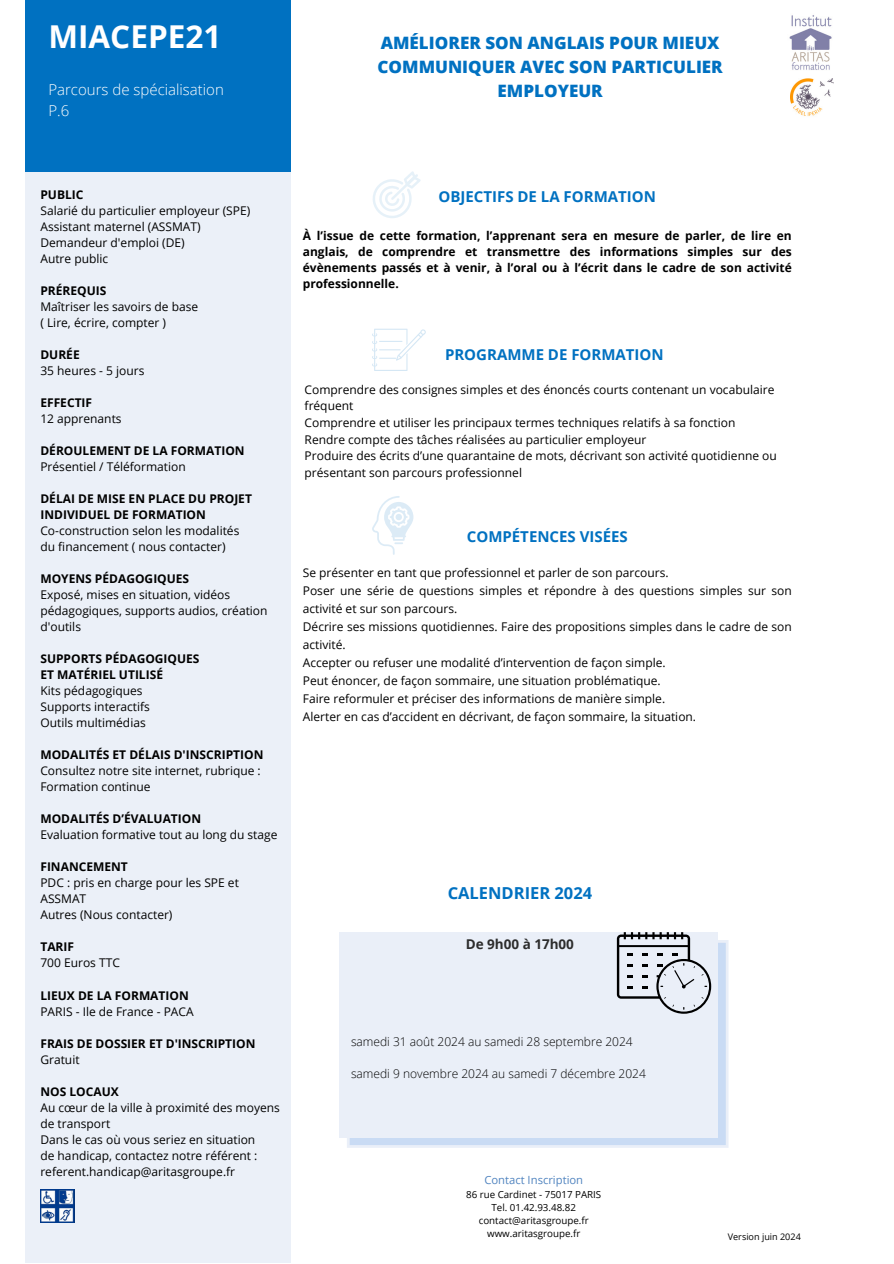
<style>
.page{position:relative;width:894px;height:1264px;background:#fff}
.page>*{position:absolute;margin:0;border:0;box-sizing:border-box;transform-origin:0 0}
.t1{font:700 31.5px "Open Sans";color:#fff}
.t2{font:800 17.1px/23.7px "Open Sans";color:#0071c1;text-align:center}
.t3{font:700 16.5px "Open Sans";color:#0071c1}
.t4{font:700 15px "Open Sans";color:#0071c1}
.t5{font:300 15px/20.2px "Open Sans";color:#fff}
.t6{font:700 13.5px "Open Sans";color:#2c2c2c}
.t7{font:12px/16px "Open Sans";color:#000}
.t8{font:700 12px/16px "Open Sans";color:#000}
.t9{font:300 12px "Open Sans";color:#000}
.t10{font:11.25px "Open Sans";color:#5285c0}
.t11{font:9.75px "Open Sans";color:#000}
.t12{font:9.15px "Open Sans";color:#000}
</style>
<div class="page">
<div style="left:25px;top:111px;width:266px;height:1152px;background:#ebf0f8"></div>
<div style="left:25px;top:0;width:265px;height:171px;background:#0071c1"></div>
<svg style="left:347px;top:940px;width:381px;height:207px;background:#d2e0f5"></svg>
<div style="left:339px;top:932px;width:378px;height:205px;background:#eaeff8"></div>
<svg style="left:616px;top:932px;width:95px;height:81px"></svg>
<svg style="left:373px;top:171px;width:47px;height:47px"></svg>
<svg style="left:372px;top:329px;width:53px;height:42px"></svg>
<svg style="left:372px;top:496px;width:41px;height:58px"></svg>
<img style="left:40px;top:1189px;width:34px;height:33px">
<img style="left:789px;top:15px;width:43px;height:55px">
<img style="left:790px;top:79px;width:42px;height:37px">
<p class="t1" style="left:48px;top:15px;width:174px">MIACEPE21</p>
<h3 class="t5" style="left:48px;top:79px;width:177px">Parcours de spécialisation<br>P.6</h3>
<p class="t2" style="left:377px;top:31px;width:347px">AMÉLIORER SON ANGLAIS POUR MIEUX<br>COMMUNIQUER AVEC SON PARTICULIER<br>EMPLOYEUR</p>
<p class="t8" style="left:40px;top:186px;width:45px">PUBLIC</p>
<p class="t7" style="left:40px;top:202px;width:211px">Salarié du particulier employeur (SPE)<br>Assistant maternel (ASSMAT)<br>Demandeur d'emploi (DE)<br>Autre public</p>
<p class="t8" style="left:40px;top:282px;width:67px">PRÉREQUIS</p>
<p class="t7" style="left:40px;top:298px;width:159px">Maîtriser les savoirs de base ( Lire, écrire, compter )</p>
<p class="t8" style="left:40px;top:346px;width:41px">DURÉE</p>
<p class="t7" style="left:40px;top:362px;width:105px">35 heures - 5 jours</p>
<p class="t8" style="left:40px;top:394px;width:53px">EFFECTIF</p>
<p class="t7" style="left:40px;top:410px;width:83px">12 apprenants</p>
<p class="t8" style="left:40px;top:442px;width:206px">DÉROULEMENT DE LA FORMATION</p>
<p class="t7" style="left:40px;top:458px;width:147px">Présentiel / Téléformation</p>
<p class="t8" style="left:40px;top:490px;width:213px">DÉLAI DE MISE EN PLACE DU PROJET<br>INDIVIDUEL DE FORMATION</p>
<p class="t7" style="left:40px;top:522px;width:200px">Co-construction selon les modalités du financement ( nous contacter)</p>
<p class="t8" style="left:40px;top:570px;width:150px">MOYENS PÉDAGOGIQUES</p>
<p class="t7" style="left:40px;top:586px;width:228px">Exposé, mises en situation, vidéos pédagogiques, supports audios, création d'outils</p>
<p class="t8" style="left:40px;top:650px;width:161px">SUPPORTS PÉDAGOGIQUES<br>ET MATÉRIEL UTILISÉ</p>
<p class="t7" style="left:40px;top:682px;width:111px">Kits pédagogiques<br>Supports interactifs<br>Outils multimédias</p>
<p class="t8" style="left:40px;top:746px;width:224px">MODALITÉS ET DÉLAIS D'INSCRIPTION</p>
<p class="t7" style="left:40px;top:762px;width:222px">Consultez notre site internet, rubrique :<br>Formation continue</p>
<p class="t8" style="left:40px;top:810px;width:162px">MODALITÉS D’ÉVALUATION</p>
<p class="t7" style="left:40px;top:826px;width:238px">Evaluation formative tout au long du stage</p>
<p class="t8" style="left:40px;top:858px;width:89px">FINANCEMENT</p>
<p class="t7" style="left:40px;top:874px;width:200px">PDC : pris en charge pour les SPE et<br>ASSMAT<br>Autres (Nous contacter)</p>
<p class="t8" style="left:40px;top:938px;width:35px">TARIF</p>
<p class="t7" style="left:40px;top:954px;width:81px">700 Euros TTC</p>
<p class="t8" style="left:40px;top:986px;width:150px">LIEUX DE LA FORMATION</p>
<p class="t7" style="left:40px;top:1002px;width:155px">PARIS - Ile de France - PACA</p>
<p class="t8" style="left:40px;top:1034px;width:216px">FRAIS DE DOSSIER ET D'INSCRIPTION</p>
<p class="t7" style="left:40px;top:1050px;width:41px">Gratuit</p>
<p class="t8" style="left:40px;top:1082px;width:80px">NOS LOCAUX</p>
<p class="t7" style="left:40px;top:1098px;width:241px">Au cœur de la ville à proximité des moyens de transport<br>Dans le cas où vous seriez en situation<br>de handicap, contactez notre référent : referent.handicap@aritasgroupe.fr</p>
<p class="t4" style="left:438px;top:186px;width:219px">OBJECTIFS DE LA FORMATION</p>
<p class="t8" style="left:303px;top:227px;width:490px;text-align:justify">À l’issue de cette formation, l’apprenant sera en mesure de parler, de lire en anglais, de comprendre et transmettre des informations simples sur des évènements passés et à venir, à l’oral ou à l’écrit dans le cadre de son activité professionnelle.</p>
<h3 class="t4" style="left:445px;top:344px;width:220px">PROGRAMME DE FORMATION</h3>
<p class="t7" style="left:304px;top:381px;width:471px;line-height:16.5px">Comprendre des consignes simples et des énoncés courts contenant un vocabulaire fréquent</p>
<p class="t7" style="left:304px;top:414px;width:432px">Comprendre et utiliser les principaux termes techniques relatifs à sa fonction</p>
<h3 class="t7" style="left:304px;top:431px;width:343px">Rendre compte des tâches réalisées au particulier employeur</h3>
<p class="t7" style="left:304px;top:447px;width:473px;line-height:16.5px">Produire des écrits d’une quarantaine de mots, décrivant son activité quotidienne ou présentant son parcours professionnel</p>
<h1 class="t4" style="left:466px;top:526px;width:162px">COMPÉTENCES VISÉES</h1>
<h4 class="t7" style="left:303px;top:564px;width:367px">Se présenter en tant que professionnel et parler de son parcours.</h4>
<p class="t7" style="left:303px;top:581px;width:490px;line-height:18px">Poser une série de questions simples et répondre à des questions simples sur son activité et sur son parcours.</p>
<p class="t7" style="left:303px;top:617px;width:490px;line-height:18px">Décrire ses missions quotidiennes. Faire des propositions simples dans le cadre de son activité.</p>
<p class="t7" style="left:303px;top:654px;width:364px">Accepter ou refuser une modalité d’intervention de façon simple.</p>
<p class="t7" style="left:303px;top:672px;width:359px">Peut énoncer, de façon sommaire, une situation problématique.</p>
<h2 class="t7" style="left:303px;top:690px;width:364px">Faire reformuler et préciser des informations de manière simple.</h2>
<p class="t7" style="left:303px;top:708px;width:394px">Alerter en cas d’accident en décrivant, de façon sommaire, la situation.</p>
<p class="t3" style="left:447px;top:881px;width:146px">CALENDRIER 2024</p>
<p class="t6" style="left:465px;top:934px;width:110px">De 9h00 à 17h00</p>
<p class="t9" style="left:351px;top:1033px;width:283px">samedi 31 août 2024 au samedi 28 septembre 2024</p>
<h5 class="t9" style="left:351px;top:1065px;width:296px">samedi 9 novembre 2024 au samedi 7 décembre 2024</h5>
<p class="t10" style="left:484px;top:1172px;width:100px">Contact Inscription</p>
<p class="t11" style="left:466px;top:1187px;width:137px">86 rue Cardinet - 75017 PARIS</p>
<p class="t11" style="left:491px;top:1200px;width:86px">Tel. 01.42.93.48.82</p>
<p class="t11" style="left:478px;top:1213px;width:112px">contact@aritasgroupe.fr</p>
<h2 class="t11" style="left:487px;top:1226px;width:95px">www.aritasgroupe.fr</h2>
<p class="t12" style="left:727px;top:1230px;width:75px">Version juin 2024</p>
</div>
